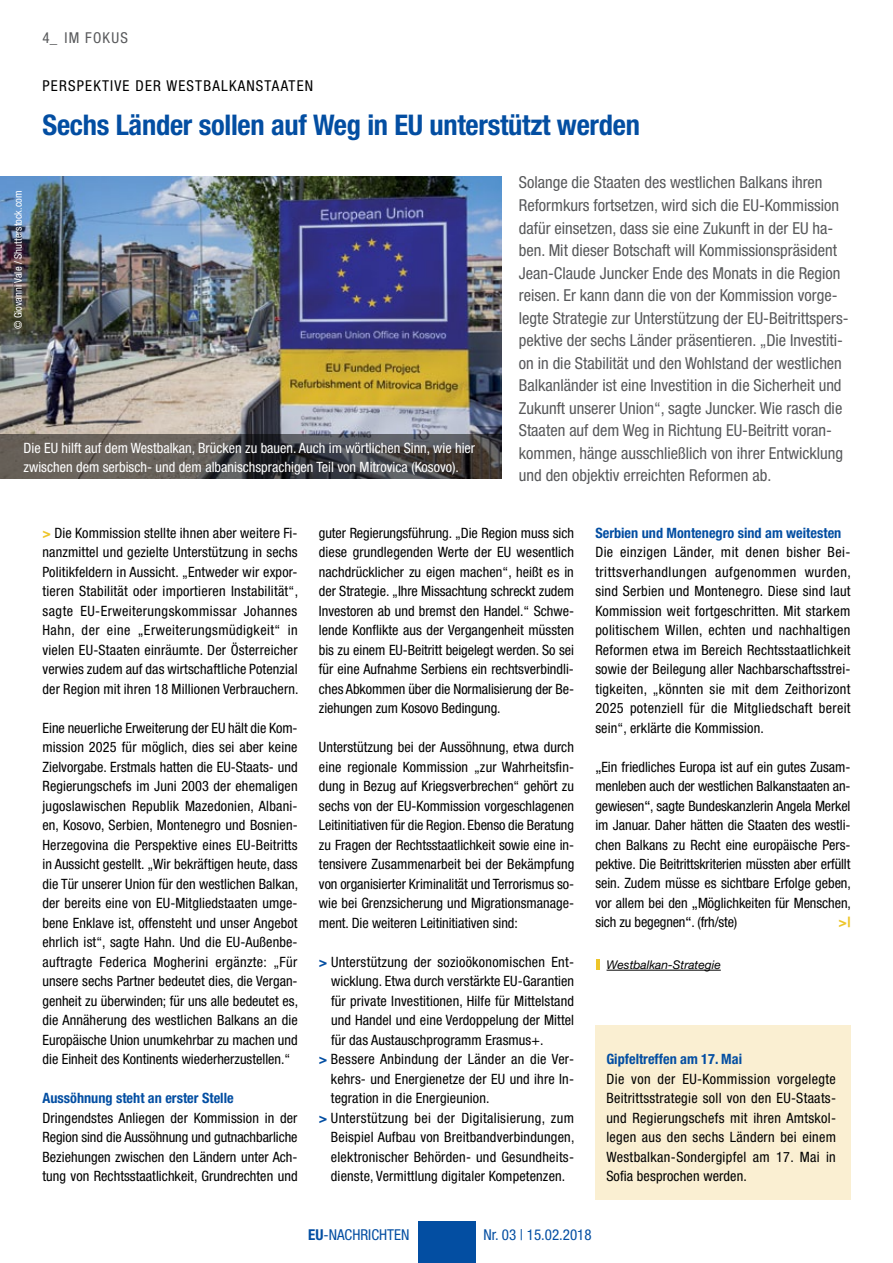
<style>
.page{position:relative;width:893px;height:1263px;background:#fff}
.page>*{position:absolute;margin:0;border:0;box-sizing:border-box;transform-origin:0 0}
.t1{font:700 condensed 28.5px "Helvetica Neue LT";letter-spacing:-.01em;color:#034ea2}
.t2{font:condensed 16.5px/22.5px "Helvetica Neue LT";color:#58595b}
.t3{font:condensed 15px "Helvetica Neue LT";letter-spacing:.08em;color:#000}
.t4{font:condensed 15px "Helvetica Neue LT";color:#034ea2}
.t5{font:condensed 15px "Helvetica Neue LT";letter-spacing:.08em;color:#58595b}
.t6{font:condensed 14.25px/19.5px "Helvetica Neue LT";letter-spacing:.01em;color:#000;text-align:justify}
.t7{font:condensed 14.25px/19.5px "Helvetica Neue LT";color:#fff}
.t8{font:700 condensed 14.25px "Helvetica Neue LT";color:#034ea2}
.t9{font:700 condensed 14.25px "Helvetica Neue LT";color:#edc52a}
.t10{font:italic 12px "Helvetica Neue LT";color:#000}
.t11{font:condensed 10.5px "Helvetica Neue LT";color:#fff}
.s1{font-weight:700;color:#edc52a}
.s2{font-weight:700;color:#034ea2}
.s3{font-stretch:normal}
.s4{font-weight:700}
</style>
<div class="page">
<div style="left:418px;top:1221px;width:57px;height:42px;background:#034ea2"></div>
<img style="left:0;top:177px;width:502px;height:257px">
<div style="left:595px;top:1026px;width:255px;height:174px;background:#faefd2"></div>
<svg style="left:0;top:434px;width:502px;height:45px;background:#504d4c"></svg>
<hr style="left:607px;top:970px;width:114px;height:1px;background:#000">
<hr style="left:596px;top:959px;width:4px;height:11px;background:#edc52a">
<p class="t5" style="left:43px;top:29px;width:87px">4_ Im Fokus</p>
<p class="t3" style="left:43px;top:77px;width:272px">Perspektive der Westbalkanstaaten</p>
<h1 class="t1" style="left:43px;top:108px;width:599px">Sechs Länder sollen auf Weg in EU unterstützt werden</h1>
<p class="t11" style="left:12px;top:329px;width:140px;rotate:-90deg">© Giovanni Vale / Shutterstock.com</p>
<p class="t7" style="left:24px;top:438px;width:453px">Die EU hilft auf dem Westbalkan, Brücken zu bauen. Auch im wörtlichen Sinn, wie hier zwischen dem serbisch- und dem albanischsprachigen Teil von Mitrovica (Kosovo).</p>
<p class="t2" style="left:519px;top:171px;width:331px">Solange die Staaten des westlichen Balkans ihren Reformkurs fortsetzen, wird sich die EU-Kommission dafür einsetzen, dass sie eine Zukunft in der EU ha&shy;ben. Mit dieser Botschaft will Kommissionspräsident Jean-Claude Juncker Ende des Monats in die Region reisen. Er kann dann die von der Kommission vorge&shy;legte Strategie zur Unterstützung der EU -Beitrittspers&shy;pektive der sechs Länder präsentieren. „Die Investiti&shy;on in die Stabilität und den Wohlstand der westlichen Balkanländer ist eine Investition in die Sicherheit und Zukunft unserer Union“, sagte Juncker. Wie rasch die Staaten auf dem Weg in Richtung EU -Beitritt voran&shy;kommen, hänge ausschließlich von ihrer Entwicklung und den objektiv erreichten Reformen ab.</p>
<p class="t6" style="left:43px;top:523px;width:258px"><span class="s1">&gt;</span> Die Kommission stellte ihnen aber weitere Fi&shy;nanzmittel und gezielte Unterstützung in sechs Politikfeldern in Aussicht. „Entweder wir expor&shy;tieren Stabilität oder importieren Instabilität“, sagte EU-Erweiterungskommissar Johannes Hahn, der eine „Erweiterungsmüdigkeit“ in vielen EU-Staaten einräumte. Der Österreicher verwies zudem auf das wirtschaftliche Potenzial der Region mit ihren 18 Millionen Verbrauchern.</p>
<p class="t6" style="left:42px;top:718px;width:257px">Eine neuerliche Erweiterung der EU hält die Kom&shy;mission 2025 für möglich, dies sei aber keine Zielvorgabe. Erstmals hatten die EU-Staats- und Regierungschefs im Juni 2003 der ehemaligen jugoslawischen Republik Mazedonien, Albani&shy;en, Kosovo, Serbien, Montenegro und Bosnien-Herzegovina die Perspektive eines EU -Beitritts in Aussicht gestellt. „Wir bekräftigen heute, dass die Tür unserer Union für den westlichen Balkan, der bereits eine von EU-Mitgliedstaaten umge&shy;bene Enklave ist, offensteht und unser Angebot ehrlich ist“, sagte Hahn. Und die EU-Außenbe&shy;auftragte Federica Mogherini ergänzte: „Für unsere sechs Partner bedeutet dies, die Vergan&shy;genheit zu überwinden; für uns alle bedeutet es, die Annäherung des westlichen Balkans an die Europäische Union unumkehrbar zu machen und die Einheit des Kontinents wiederherzustellen.“</p>
<p class="t8" style="left:42px;top:1089px;width:193px">Aussöhnung steht an erster Stelle</p>
<p class="t6" style="left:42px;top:1108px;width:257px">Dringendstes Anliegen der Kommission in der Region sind die Aussöhnung und gutnachbarliche Beziehungen zwischen den Ländern unter Ach&shy;tung von Rechtsstaatlichkeit, Grundrechten und</p>
<p class="t6" style="left:319px;top:523px;width:257px">guter Regierungsführung. „Die Region muss sich diese grundlegenden Werte der EU wesentlich nachdrücklicher zu eigen machen“, heißt es in der Strategie. „Ihre Missachtung schreckt zudem Investoren ab und bremst den Handel.“ Schwe&shy;lende Konflikte aus der Vergangenheit müssten bis zu einem EU-Beitritt beigelegt werden. So sei für eine Aufnahme Serbiens ein rechtsverbindli&shy;ches Abkommen über die Normalisierung der Be&shy;ziehungen zum Kosovo Bedingung.</p>
<p class="t6" style="left:319px;top:737px;width:257px">Unterstützung bei der Aussöhnung, etwa durch eine regionale Kommission „zur Wahrheitsfin&shy;dung in Bezug auf Kriegsverbrechen“ gehört zu sechs von der EU-Kommission vorgeschlagenen Leitinitiativen für die Region. Ebenso die Beratung zu Fragen der Rechtsstaatlichkeit sowie eine in&shy;tensivere Zusammenarbeit bei der Bekämpfung von organisierter Kriminalität und Terrorismus so&shy;wie bei Grenzsicherung und Migrationsmanage&shy;ment. Die weiteren Leitinitiativen sind:</p>
<p class="t6" style="left:319px;top:952px;width:257px"><span class="s2">&gt;</span> Unterstützung der sozioökonomischen Ent-</p>
<p class="t6" style="left:331px;top:971px;width:245px">wicklung. Etwa durch verstärkte EU -Garantien</p>
<p class="t6" style="left:331px;top:991px;width:244px">für private Investitionen, Hilfe für Mittelstand</p>
<p class="t6" style="left:331px;top:1010px;width:245px">und Handel und eine Verdoppelung der Mittel</p>
<p class="t6" style="left:331px;top:1030px;width:214px">für das Austauschprogramm Erasmus+.</p>
<p class="t6" style="left:319px;top:1049px;width:257px"><span class="s2">&gt;</span> Bessere Anbindung der Länder an die Ver-</p>
<p class="t6" style="left:331px;top:1069px;width:245px">kehrs- und Energienetze der EU und ihre In-</p>
<p class="t6" style="left:331px;top:1088px;width:160px">tegration in die Energieunion.</p>
<p class="t6" style="left:319px;top:1108px;width:256px"><span class="s2">&gt;</span> Unterstützung bei der Digitalisierung, zum</p>
<p class="t6" style="left:331px;top:1127px;width:245px">Beispiel Aufbau von Breitbandverbindungen,</p>
<p class="t6" style="left:331px;top:1147px;width:245px">elektronischer Behörden- und Gesundheits-</p>
<p class="t6" style="left:331px;top:1166px;width:236px">dienste, Vermittlung digitaler Kompetenzen.</p>
<p class="t8" style="left:595px;top:524px;width:248px">Serbien und Montenegro sind am weitesten</p>
<p class="t6" style="left:595px;top:542px;width:257px">Die einzigen Länder, mit denen bisher Bei&shy;trittsverhandlungen aufgenommen wurden, sind Serbien und Montenegro. Diese sind laut Kommission weit fortgeschritten. Mit starkem politischem Willen, echten und nachhaltigen Reformen etwa im Bereich Rechtsstaatlichkeit sowie der Beilegung aller Nachbarschaftsstrei&shy;tigkeiten, „könnten sie mit dem Zeithorizont 2025 potenziell für die Mitgliedschaft bereit sein“, erklärte die Kommission.</p>
<p class="t6" style="left:595px;top:757px;width:257px"><span class="s3">„</span>Ein friedliches Europa ist auf ein gutes Zusam&shy;menleben auch der westlichen Balkanstaaten an&shy;gewiesen<span class="s3">“</span>, sagte Bundeskanzlerin Angela Merkel im Januar. Daher hätten die Staaten des westli&shy;chen Balkans zu Recht eine europäische Pers&shy;pektive. Die Beitrittskriterien müssten aber erfüllt sein. Zudem müsse es sichtbare Erfolge geben, vor allem bei den <span class="s3">„</span>Möglichkeiten für Menschen, sich zu begegnen<span class="s3">“</span>. (frh/ste)</p>
<p class="t9" style="left:839px;top:914px;width:13px">&gt;|</p>
<p class="t10" style="left:607px;top:957px;width:116px">Westbalkan-Strategie</p>
<p class="t8" style="left:606px;top:1051px;width:137px">Gipfeltreffen am 17. Mai</p>
<p class="t6" style="left:606px;top:1069px;width:231px">Die von der EU-Kommission vorgelegte Beitrittsstrategie soll von den EU -Staats&shy;und Regierungschefs mit ihren Amtskol&shy;legen aus den sechs Ländern bei einem Westbalkan-Sondergipfel am 17. Mai in Sofia besprochen werden.</p>
<p class="t4" style="left:308px;top:1226px;width:30px"><span class="s4">EU</span>-NACHR</p>
<p class="t4" style="left:368px;top:1226px;width:12px">ICHTEN</p>
<p class="t4" style="left:484px;top:1226px;width:110px">Nr. 03 | 15.02.2018</p>
</div>
